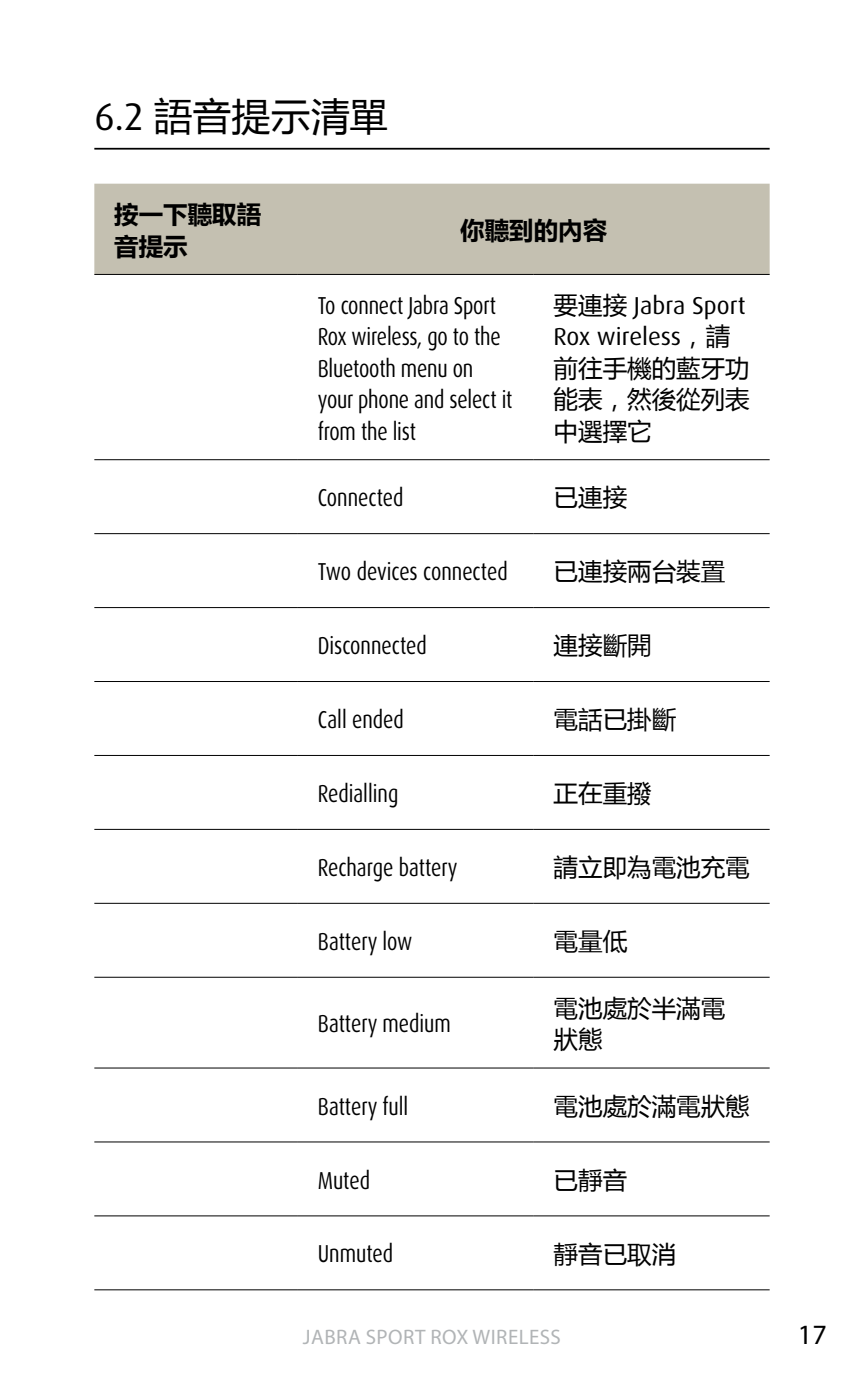
<style>
.page{position:relative;width:864px;height:1389px;background:#fff}
.page>*{position:absolute;margin:0;border:0;box-sizing:border-box;transform-origin:0 0}
.t1{font:38.5px "Microsoft Ya Hei";letter-spacing:.015em;color:#000}
.t2{font:28px "Myriad Pro";color:#000}
.t3{font:24.5px/31.5px "Dax Pro";color:#000;scale:.8 1}
.t4{font:24.5px/31.5px "Microsoft Ya Hei";color:#000;text-align:justify}
.t5{font:24.5px/31.5px "Dax Pro";color:#000}
.t6{font:700 24.5px/31.5px "Microsoft Ya Hei";color:#000}
.t7{font:21px "Myriad Pro";letter-spacing:.02em;color:#b1b4b6}
.s1{font-family:"Dax Pro"}
.s2{font-family:"Microsoft Ya Hei"}
</style>
<div class="page">
<hr style="left:94px;top:148px;width:675px;height:2px;background:#000">
<div style="left:94px;top:184px;width:675px;height:90px;background:#c4c0b1"></div>
<svg style="left:94px;top:460px;width:675px;height:757px"></svg>
<hr style="left:94px;top:274px;width:204px;height:1px;background:#000">
<hr style="left:298px;top:274px;width:235px;height:1px;background:#000">
<hr style="left:533px;top:274px;width:236px;height:1px;background:#000">
<hr style="left:94px;top:459px;width:204px;height:1px;background:#000">
<hr style="left:298px;top:459px;width:235px;height:1px;background:#000">
<hr style="left:533px;top:459px;width:236px;height:1px;background:#000">
<hr style="left:94px;top:533px;width:204px;height:1px;background:#000">
<hr style="left:298px;top:533px;width:235px;height:1px;background:#000">
<hr style="left:533px;top:533px;width:236px;height:1px;background:#000">
<hr style="left:94px;top:607px;width:204px;height:1px;background:#000">
<hr style="left:298px;top:607px;width:235px;height:1px;background:#000">
<hr style="left:533px;top:607px;width:236px;height:1px;background:#000">
<hr style="left:94px;top:681px;width:204px;height:1px;background:#000">
<hr style="left:298px;top:681px;width:235px;height:1px;background:#000">
<hr style="left:533px;top:681px;width:236px;height:1px;background:#000">
<hr style="left:94px;top:755px;width:204px;height:1px;background:#000">
<hr style="left:298px;top:755px;width:235px;height:1px;background:#000">
<hr style="left:533px;top:755px;width:236px;height:1px;background:#000">
<hr style="left:94px;top:829px;width:204px;height:1px;background:#000">
<hr style="left:298px;top:829px;width:235px;height:1px;background:#000">
<hr style="left:533px;top:829px;width:236px;height:1px;background:#000">
<hr style="left:94px;top:903px;width:204px;height:1px;background:#000">
<hr style="left:298px;top:903px;width:235px;height:1px;background:#000">
<hr style="left:533px;top:903px;width:236px;height:1px;background:#000">
<hr style="left:94px;top:977px;width:204px;height:1px;background:#000">
<hr style="left:298px;top:977px;width:235px;height:1px;background:#000">
<hr style="left:533px;top:977px;width:236px;height:1px;background:#000">
<hr style="left:94px;top:1067px;width:204px;height:2px;background:#000">
<hr style="left:298px;top:1067px;width:235px;height:2px;background:#000">
<hr style="left:533px;top:1067px;width:236px;height:2px;background:#000">
<hr style="left:94px;top:1141px;width:204px;height:2px;background:#000">
<hr style="left:298px;top:1141px;width:235px;height:2px;background:#000">
<hr style="left:533px;top:1141px;width:236px;height:2px;background:#000">
<hr style="left:94px;top:1215px;width:204px;height:1px;background:#000">
<hr style="left:94px;top:1289px;width:204px;height:1px;background:#000">
<hr style="left:298px;top:1215px;width:235px;height:1px;background:#000">
<hr style="left:533px;top:1215px;width:236px;height:1px;background:#000">
<hr style="left:298px;top:1289px;width:235px;height:1px;background:#000">
<hr style="left:533px;top:1289px;width:236px;height:1px;background:#000">
<h1 class="t1" style="left:94px;top:90px;width:295px"><span class="s1">6.2</span> 語音提示清單</h1>
<p class="t6" style="left:114px;top:198px;width:149px">按一下聽取語音提示</p>
<p class="t6" style="left:460px;top:213px;width:148px">你聽到的內容</p>
<p class="t3" style="left:317px;top:290px;width:245px">To connect Jabra Sport<br>Rox wireless, go to the<br>Bluetooth menu on your phone and select it from the list</p>
<p class="t5" style="left:553px;top:290px;width:193px"><span class="s2">要連接</span> Jabra Sport<br>Rox wireless<span class="s2">，請</span></p>
<p class="t4" style="left:553px;top:352px;width:197px">前往手機的藍牙功能表，然後從列表中選擇它</p>
<p class="t3" style="left:317px;top:482px;width:109px">Connected</p>
<p class="t4" style="left:553px;top:481px;width:75px">已連接</p>
<p class="t3" style="left:317px;top:556px;width:239px">Two devices connected</p>
<p class="t4" style="left:553px;top:555px;width:173px">已連接兩台裝置</p>
<p class="t3" style="left:317px;top:630px;width:138px">Disconnected</p>
<p class="t4" style="left:553px;top:629px;width:99px">連接斷開</p>
<p class="t3" style="left:317px;top:704px;width:109px">Call ended</p>
<p class="t4" style="left:553px;top:703px;width:124px">電話已掛斷</p>
<p class="t3" style="left:317px;top:778px;width:102px">Redialling</p>
<p class="t4" style="left:553px;top:777px;width:99px">正在重撥</p>
<p class="t3" style="left:317px;top:852px;width:176px">Recharge battery</p>
<p class="t4" style="left:553px;top:851px;width:197px">請立即為電池充電</p>
<p class="t3" style="left:317px;top:926px;width:120px">Battery low</p>
<p class="t4" style="left:553px;top:925px;width:75px">電量低</p>
<p class="t3" style="left:317px;top:1008px;width:168px">Battery medium</p>
<p class="t4" style="left:553px;top:991px;width:173px">電池處於半滿電狀態</p>
<p class="t3" style="left:317px;top:1090px;width:115px">Battery full</p>
<p class="t4" style="left:553px;top:1089px;width:197px">電池處於滿電狀態</p>
<p class="t3" style="left:317px;top:1164px;width:67px">Muted</p>
<p class="t4" style="left:553px;top:1163px;width:75px">已靜音</p>
<p class="t3" style="left:317px;top:1238px;width:96px">Unmuted</p>
<p class="t4" style="left:553px;top:1237px;width:124px">靜音已取消</p>
<p class="t7" style="left:303px;top:1324px;width:259px">JABRA SPORT ROX WIRELESS</p>
<p class="t2" style="left:797px;top:1317px;width:30px">17</p>
</div>
